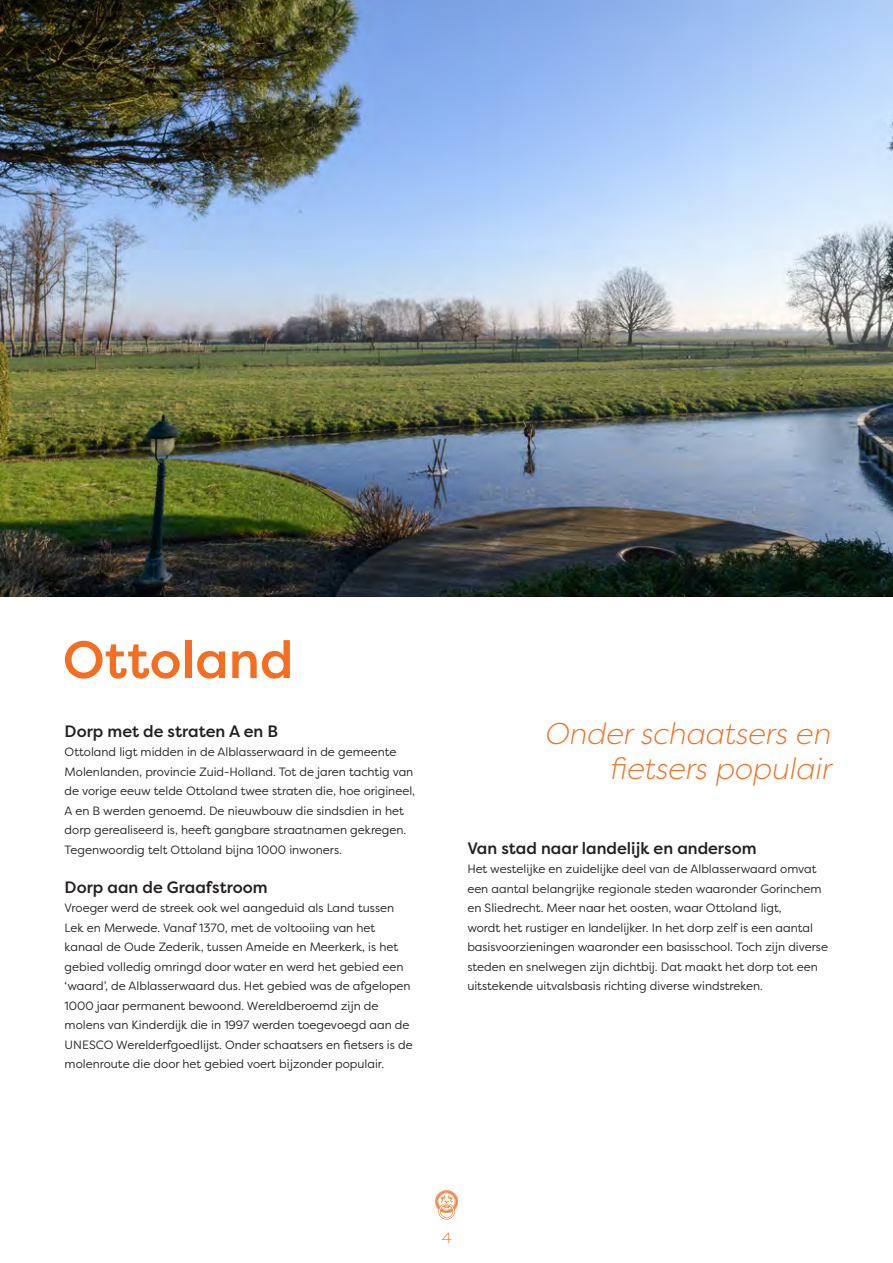
<style>
.page{position:relative;width:893px;height:1263px;background:#fff}
.page>*{position:absolute;margin:0;border:0;box-sizing:border-box;transform-origin:0 0}
.Body_9-15{font:500 52.5px "Filson Pro";color:#f36e21}
.Body_9-15-2{font:italic 300 30px/34.5px "Filson Pro";color:#f36e21;text-align:right}
.tussenkop{font:500 16.5px "Filson Pro";color:#231f20}
.t1{font:300 15px "Filson Pro";color:#f36e21}
.Body_9-15-3{font:12px/19.5px "Filson Pro";color:#231f20}
</style>
<div class="page">
<img style="left:0;top:0;width:893px;height:596px">
<svg style="left:435px;top:1190px;width:23px;height:29px"></svg>
<p class="Body_9-15" style="left:63px;top:623px;width:232px">Ottoland</p>
<p class="tussenkop" style="left:65px;top:719px;width:215px">Dorp met de straten A en B</p>
<p class="Body_9-15-3" style="left:65px;top:742px;width:352px">Ottoland ligt midden in de Alblasserwaard in de gemeente Molenlanden, provincie Zuid-Holland. Tot de jaren tachtig van de vorige eeuw telde Ottoland twee straten die, hoe origineel, A en B werden genoemd. De nieuwbouw die sindsdien in het dorp gerealiseerd is, heeft gangbare straatnamen gekregen.<br>Tegenwoordig telt Ottoland bijna 1000 inwoners.</p>
<p class="tussenkop" style="left:65px;top:875px;width:204px">Dorp aan de Graafstroom</p>
<p class="Body_9-15-3" style="left:65px;top:898px;width:350px">Vroeger werd de streek ook wel aangeduid als Land tussen Lek en Merwede. Vanaf 1370, met de voltooiing van het kanaal de Oude Zederik, tussen Ameide en Meerkerk, is het gebied volledig omringd door water en werd het gebied een ‘waard’, de Alblasserwaard dus. Het gebied was de afgelopen 1000 jaar permanent bewoond. Wereldberoemd zijn de molens van Kinderdijk die in 1997 werden toegevoegd aan de UNESCO Werelderfgoedlijst. Onder schaatsers en fietsers is de molenroute die door het gebied voert bijzonder populair.</p>
<p class="Body_9-15-2" style="left:544px;top:716px;width:288px">Onder schaatsers en fietsers populair</p>
<p class="tussenkop" style="left:467px;top:836px;width:291px">Van stad naar landelijk en andersom</p>
<p class="Body_9-15-3" style="left:467px;top:859px;width:362px">Het westelijke en zuidelijke deel van de Alblasserwaard omvat een aantal belangrijke regionale steden waaronder Gorinchem en Sliedrecht. Meer naar het oosten, waar Ottoland ligt,<br>wordt het rustiger en landelijker. In het dorp zelf is een aantal basisvoorzieningen waaronder een basisschool. Toch zijn diverse steden en snelwegen zijn dichtbij. Dat maakt het dorp tot een uitstekende uitvalsbasis richting diverse windstreken.</p>
<p class="t1" style="left:442px;top:1228px;width:12px">4</p>
</div>
